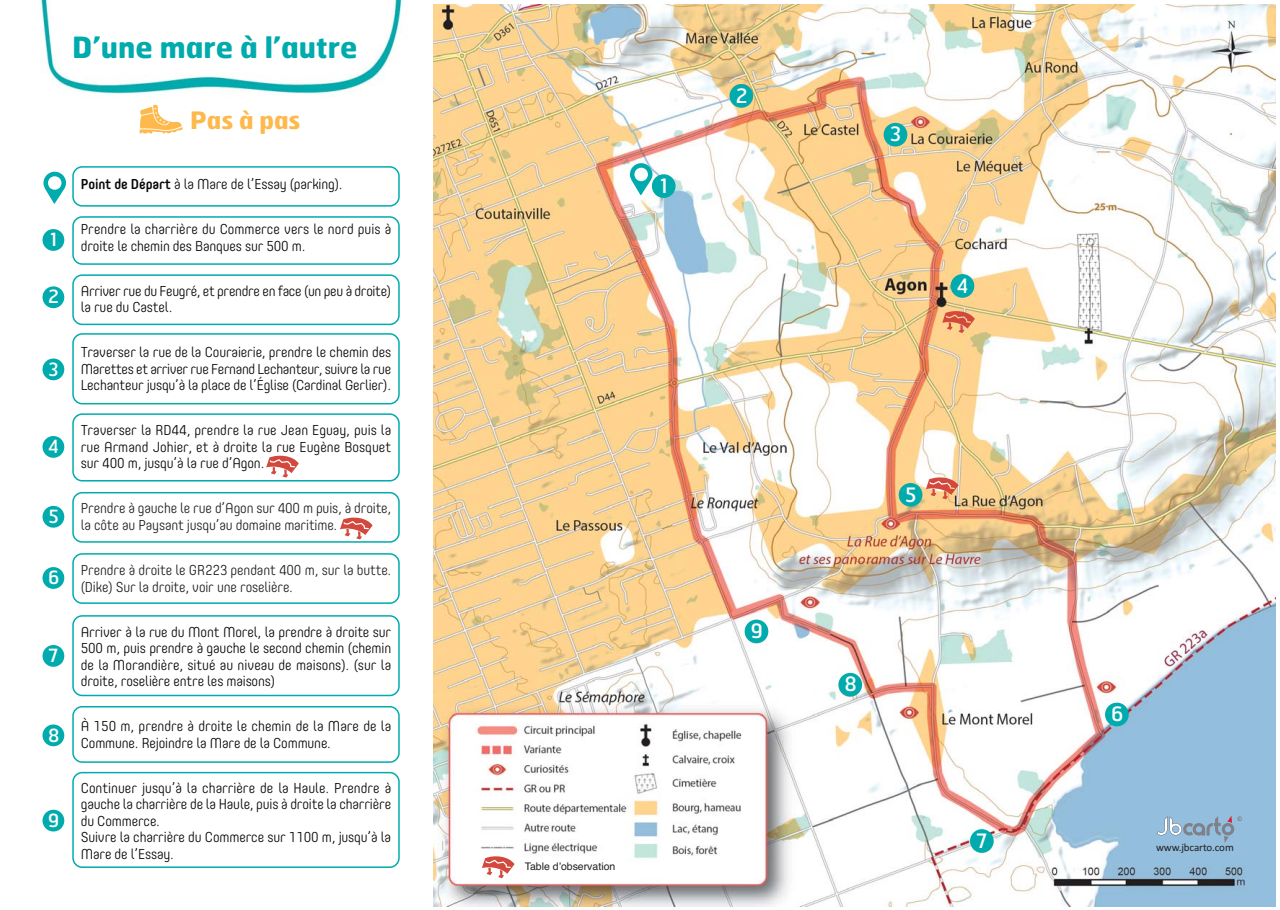
<style>
.page{position:relative;width:1280px;height:910px;background:#fff}
.page>*{position:absolute;margin:0;border:0;box-sizing:border-box;transform-origin:0 0}
.t1{font:700 29.25px "Hermes";color:#00abad}
.t2{font:700 24px "Hermes";color:#fdb94c}
.t3{font:19.8px "Hermes";color:#fff}
.t4{font:18.15px "Hermes";color:#fff}
.t5{font:300 14.25px/16.5px "Core Mellow";letter-spacing:-.01em;color:#090606}
.t6{font:300 14.25px/16.5px "Core Mellow";letter-spacing:-.01em;color:#231f20}
.t7{font:10.95px "Calibri";letter-spacing:-.01em;color:#231f20}
.t8{font:10.5px "Helvetica";color:#231f20}
.t9{font:6.45px "Calibri";color:#6d6e70}
.s1{font-weight:500}
</style>
<div class="page">
<svg style="left:72px;top:772px;width:328px;height:96px"></svg>
<svg style="left:72px;top:216px;width:328px;height:49px"></svg>
<svg style="left:72px;top:274px;width:328px;height:51px"></svg>
<svg style="left:72px;top:553px;width:328px;height:51px"></svg>
<svg style="left:72px;top:706px;width:328px;height:57px"></svg>
<img style="left:434px;top:4px;width:841px;height:903px">
<div style="left:43px;top:229px;width:21px;height:22px;background:#00abad;border-radius:50%"></div>
<div style="left:729px;top:84px;width:24px;height:24px;background:#00abad;border-radius:50%"></div>
<div style="left:652px;top:174px;width:23px;height:24px;background:#00abad;border-radius:50%"></div>
<div style="left:43px;top:286px;width:21px;height:22px;background:#00abad;border-radius:50%"></div>
<div style="left:43px;top:358px;width:21px;height:22px;background:#00abad;border-radius:50%"></div>
<div style="left:43px;top:436px;width:21px;height:22px;background:#00abad;border-radius:50%"></div>
<div style="left:43px;top:506px;width:21px;height:22px;background:#00abad;border-radius:50%"></div>
<div style="left:43px;top:567px;width:21px;height:22px;background:#00abad;border-radius:50%"></div>
<div style="left:43px;top:645px;width:21px;height:22px;background:#00abad;border-radius:50%"></div>
<div style="left:43px;top:724px;width:21px;height:22px;background:#00abad;border-radius:50%"></div>
<div style="left:43px;top:810px;width:21px;height:21px;background:#00abad;border-radius:50%"></div>
<svg style="left:43px;top:172px;width:23px;height:32px"></svg>
<img style="left:40px;top:0;width:362px;height:94px">
<div style="left:63px;top:0;width:299px;height:62px;background:#fff"></div>
<svg style="left:72px;top:166px;width:328px;height:41px"></svg>
<svg style="left:72px;top:333px;width:328px;height:71px"></svg>
<svg style="left:72px;top:615px;width:328px;height:81px"></svg>
<svg style="left:1156px;top:816px;width:78px;height:27px;background:#94b3cc"></svg>
<svg style="left:140px;top:105px;width:43px;height:28px"></svg>
<div style="left:899px;top:483px;width:23px;height:24px;background:#00abad;border-radius:50%"></div>
<div style="left:1105px;top:703px;width:24px;height:23px;background:#00abad;border-radius:50%"></div>
<div style="left:970px;top:829px;width:24px;height:24px;background:#00abad;border-radius:50%"></div>
<div style="left:838px;top:673px;width:24px;height:24px;background:#00abad;border-radius:50%"></div>
<div style="left:745px;top:620px;width:23px;height:23px;background:#00abad;border-radius:50%"></div>
<div style="left:951px;top:274px;width:23px;height:24px;background:#00abad;border-radius:50%"></div>
<div style="left:884px;top:123px;width:23px;height:24px;background:#00abad;border-radius:50%"></div>
<svg style="left:630px;top:163px;width:22px;height:32px"></svg>
<svg style="left:72px;top:413px;width:328px;height:68px"></svg>
<svg style="left:72px;top:492px;width:328px;height:51px"></svg>
<svg style="left:926px;top:477px;width:32px;height:22px"></svg>
<div style="left:456px;top:718px;width:304px;height:160px;background:#fff"></div>
<img style="left:475px;top:723px;width:267px;height:136px">
<svg style="left:482px;top:856px;width:32px;height:22px"></svg>
<svg style="left:942px;top:311px;width:33px;height:22px"></svg>
<h1 class="t1" style="left:72px;top:37px;width:287px">D’une mare à l’autre</h1>
<p class="t4" style="left:50px;top:233px;width:9px">1</p>
<p class="t4" style="left:48px;top:290px;width:12px">2</p>
<p class="t4" style="left:49px;top:362px;width:12px">3</p>
<p class="t4" style="left:48px;top:440px;width:12px">4</p>
<p class="t4" style="left:48px;top:509px;width:12px">5</p>
<p class="t4" style="left:48px;top:571px;width:13px">6</p>
<p class="t4" style="left:49px;top:649px;width:12px">7</p>
<p class="t4" style="left:48px;top:728px;width:13px">8</p>
<p class="t4" style="left:48px;top:813px;width:13px">9</p>
<h2 class="t2" style="left:190px;top:111px;width:112px">Pas à pas</h2>
<p class="t5" style="left:81px;top:177px;width:263px"><span class="s1">Point de Départ</span> à la Mare de l’Essay (parking).</p>
<p class="t5" style="left:81px;top:222px;width:312px">Prendre la charrière du Commerce vers le nord puis à droite le chemin des Banques sur 500 m.</p>
<p class="t5" style="left:81px;top:284px;width:312px">Arriver rue du Feugré, et prendre en face (un peu à droite) la rue du Castel.</p>
<p class="t5" style="left:81px;top:345px;width:312px;text-align:justify">Traverser la rue de la Couraierie, prendre le chemin des Marettes et arriver rue Fernand Lechanteur, suivre la rue Lechanteur jusqu’à la place de l’Église (Cardinal Gerlier).</p>
<p class="t5" style="left:81px;top:423px;width:312px;text-align:justify">Traverser la RD44, prendre la rue Jean Eguay, puis la rue Armand Johier, et à droite la rue Eugène Bosquet sur 400 m, jusqu’à la rue d’Agon.</p>
<p class="t6" style="left:81px;top:501px;width:312px">Prendre à gauche le rue d’Agon sur 400 m puis, à droite, la côte au Paysant jusqu’au domaine maritime.</p>
<p class="t6" style="left:81px;top:563px;width:312px">Prendre à droite le GR223 pendant 400 m, sur la butte. (Dike) Sur la droite, voir une roselière.</p>
<p class="t5" style="left:81px;top:624px;width:312px;text-align:justify">Arriver à la rue du Mont Morel, la prendre à droite sur 500 m, puis prendre à gauche le second chemin (chemin de la Morandière, situé au niveau de maisons). (sur la droite, roselière entre les maisons)</p>
<p class="t5" style="left:81px;top:719px;width:312px">À 150 m, prendre à droite le chemin de la Mare de la<br>Commune. Rejoindre la Mare de la Commune.</p>
<p class="t5" style="left:81px;top:780px;width:312px">Continuer jusqu’à la charrière de la Haule. Prendre à gauche la charrière de la Haule, puis à droite la charrière du Commerce.<br>Suivre la charrière du Commerce sur 1100 m, jusqu’à la Mare de l’Essay.</p>
<h3 class="t3" style="left:660px;top:178px;width:9px">1</h3>
<h3 class="t3" style="left:736px;top:88px;width:13px">2</h3>
<p class="t8" style="left:525px;top:863px;width:92px">Table d’observation</p>
<h3 class="t3" style="left:751px;top:623px;width:14px">9</h3>
<h3 class="t3" style="left:890px;top:127px;width:12px">3</h3>
<h3 class="t3" style="left:957px;top:278px;width:13px">4</h3>
<h3 class="t3" style="left:905px;top:487px;width:13px">5</h3>
<h3 class="t3" style="left:844px;top:677px;width:14px">8</h3>
<h3 class="t3" style="left:976px;top:833px;width:13px">7</h3>
<h3 class="t3" style="left:1111px;top:706px;width:14px">6</h3>
<p class="t9" style="left:1237px;top:814px;width:7px">©</p>
<p class="t7" style="left:1156px;top:841px;width:79px">www.jbcarto.com</p>
</div>
